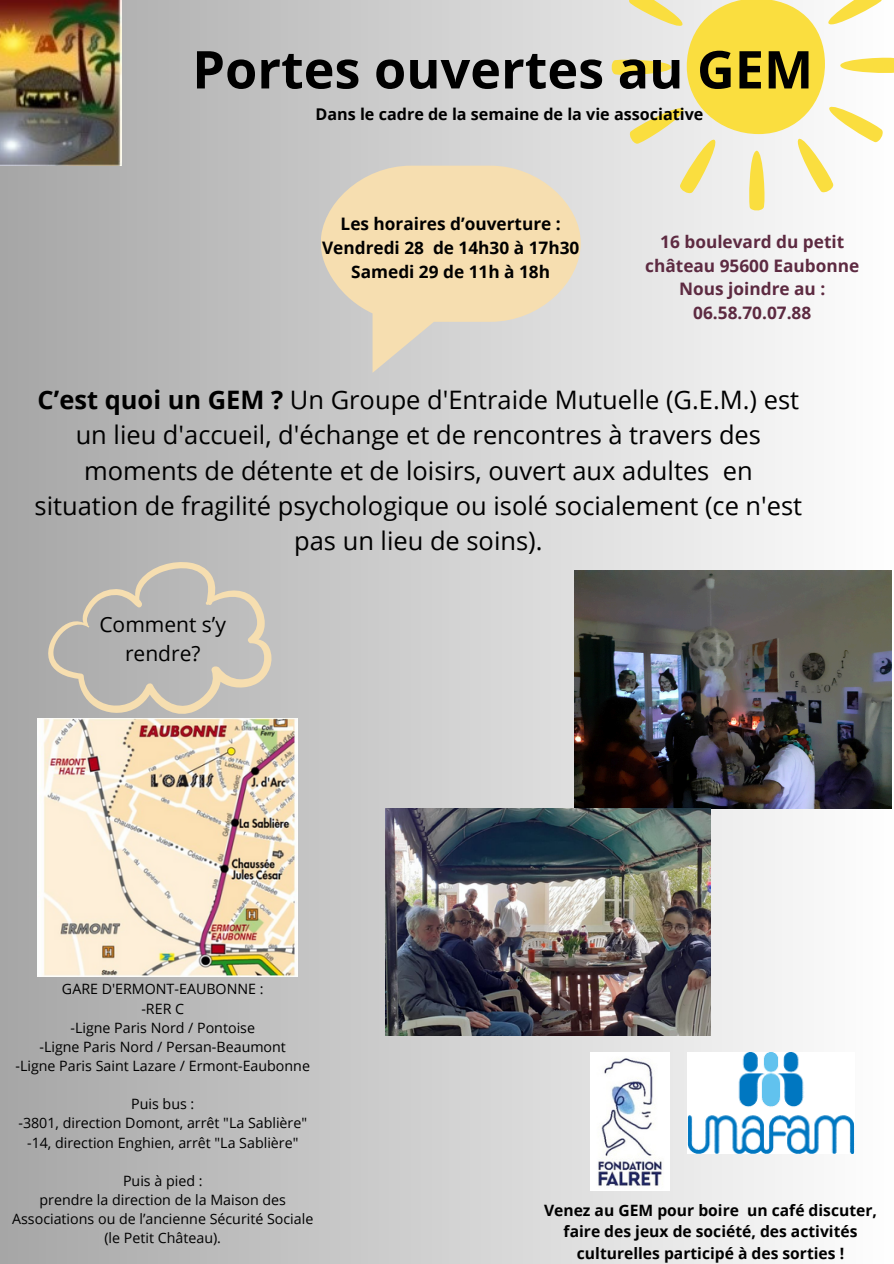
<style>
.page{position:relative;width:894px;height:1264px;background:#fff}
.page>*{position:absolute;margin:0;border:0;box-sizing:border-box;transform-origin:0 0}
.t1{font:700 52.2px "Open Sans";color:#000}
.t2{font:25.5px/35px "Open Sans";color:#000;text-align:center}
.t3{font:21px/29.2px "Open Sans";color:#000;text-align:center}
.t4{font:700 17.25px/23.7px "Open Sans";color:#5d2a41;text-align:center}
.t5{font:700 17.25px/23.7px "Open Sans";color:#000;text-align:center}
.t6{font:700 16.2px "Open Sans";color:#000}
.t7{font:700 15.6px/21.5px "Open Sans";color:#000;text-align:center}
.t8{font:14.25px/19.2px "Open Sans";color:#000;text-align:center}
.s1{font-weight:700}
</style>
<div class="page">
<div style="left:0;top:0;width:893px;height:1263px;background:linear-gradient(to right,#a6a6a6,#fefefe)"></div>
<img style="left:38px;top:718px;width:259px;height:258px">
<img style="left:574px;top:570px;width:317px;height:239px">
<img style="left:386px;top:808px;width:324px;height:227px">
<svg style="left:320px;top:166px;width:260px;height:156px;background:#efdbb5"></svg>
<svg style="left:610px;top:0;width:283px;height:211px"></svg>
<svg style="left:38px;top:560px;width:237px;height:158px;background:#bcb9b4"></svg>
<img style="left:590px;top:1052px;width:79px;height:138px">
<img style="left:687px;top:1052px;width:167px;height:100px">
<img style="left:0;top:0;width:122px;height:165px">
<p class="t1" style="left:192px;top:33px;width:622px">Portes ouvertes au GEM</p>
<p class="t6" style="left:315px;top:103px;width:389px">Dans le cadre de la semaine de la vie associative</p>
<p class="t5" style="left:322px;top:212px;width:259px">Les horaires d’ouverture :<br>Vendredi 28 de 14h30 à 17h30<br>Samedi 29 de 11h à 18h</p>
<p class="t4" style="left:645px;top:229px;width:215px">16 boulevard du petit château 95600 Eaubonne<br>Nous joindre au :<br>06.58.70.07.88</p>
<h2 class="t2" style="left:34px;top:382px;width:769px"><span class="s1">C’est quoi un GEM ?</span> Un Groupe d'Entraide Mutuelle (G.E.M.) est un lieu d'accueil, d'échange et de rencontres à travers des moments de détente et de loisirs, ouvert aux adultes en situation de fragilité psychologique ou isolé socialement (ce n'est pas un lieu de soins).</h2>
<p class="t3" style="left:99px;top:608px;width:128px">Comment s’y rendre?</p>
<p class="t8" style="left:62px;top:979px;width:203px">GARE D'ERMONT-EAUBONNE :</p>
<p class="t8" style="left:141px;top:998px;width:44px">-RER C</p>
<p class="t8" style="left:70px;top:1017px;width:186px">-Ligne Paris Nord / Pontoise</p>
<p class="t8" style="left:40px;top:1036px;width:248px">-Ligne Paris Nord / Persan-Beaumont</p>
<p class="t8" style="left:16px;top:1055px;width:296px">-Ligne Paris Saint Lazare / Ermont-Eaubonne</p>
<p class="t8" style="left:131px;top:1094px;width:65px">Puis bus :</p>
<p class="t8" style="left:18px;top:1113px;width:290px">-3801, direction Domont, arrêt "La Sablière"</p>
<p class="t8" style="left:27px;top:1132px;width:273px">-14, direction Enghien, arrêt "La Sablière"</p>
<p class="t8" style="left:123px;top:1170px;width:81px">Puis à pied :</p>
<p class="t8" style="left:12px;top:1189px;width:302px">prendre la direction de la Maison des<br>Associations ou de l’ancienne Sécurité Sociale (le Petit Château).</p>
<p class="t7" style="left:544px;top:1199px;width:334px">Venez au GEM pour boire un café discuter, faire des jeux de société, des activités culturelles participé à des sorties !</p>
</div>
